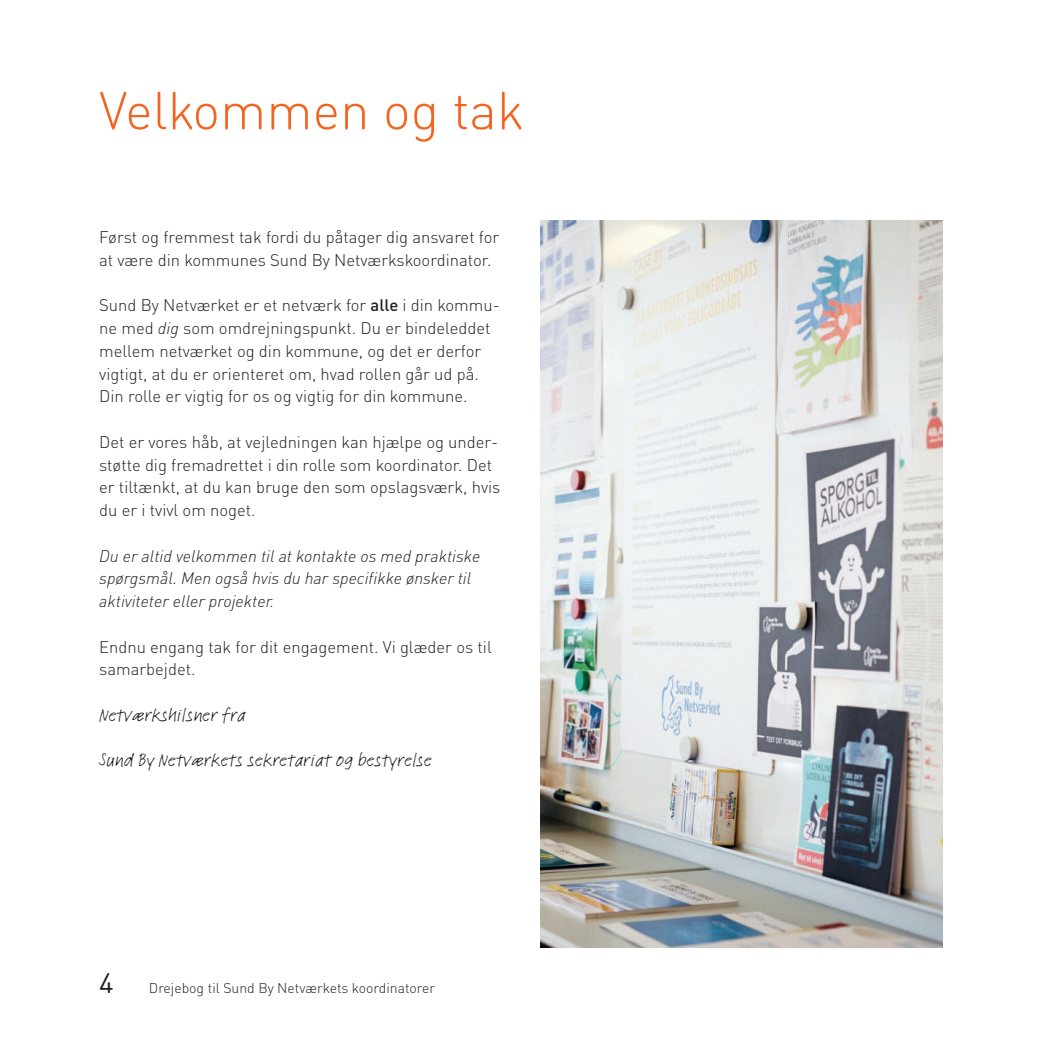
<style>
.page{position:relative;width:1042px;height:1042px;background:#fff}
.page>*{position:absolute;margin:0;border:0;box-sizing:border-box;transform-origin:0 0}
.t1{font:300 52.5px "DIN Round Pro";color:#f36421}
.t2{font:19.25px "Feltpen Com";color:#231f20}
.t3{font:300 16.62px/22.8px "DIN Pro";color:#231f20}
.t4{font:italic 300 16.62px/22.8px "DIN Pro";color:#231f20}
.t5{font:300 14px "DIN Pro";color:#231f20}
.s1{font-family:"DIN Round Pro";font-weight:500}
.s2{font-style:italic}
.s3{font-family:"DIN Round Pro";font-weight:400;font-size:28px}
</style>
<div class="page">
<img style="left:541px;top:220px;width:402px;height:727px">
<h1 class="t1" style="left:99px;top:76px;width:426px">Velkommen og tak</h1>
<p class="t3" style="left:99px;top:224px;width:402px">Først og fremmest tak fordi du påtager dig ansvaret for at være din kommunes Sund By Netværkskoordinator.</p>
<p class="t3" style="left:99px;top:292px;width:402px">Sund By Netværket er et netværk for <span class="s1">alle</span> i din kommu&shy;ne med <span class="s2">dig</span> som omdrejningspunkt. Du er bindeleddet mellem netværket og din kommune, og det er derfor vigtigt, at du er orienteret om, hvad rollen går ud på.<br>Din rolle er vigtig for os og vigtig for din kommune.</p>
<p class="t3" style="left:99px;top:429px;width:403px">Det er vores håb, at vejledningen kan hjælpe og under&shy;støtte dig fremadrettet i din rolle som koordinator. Det er tiltænkt, at du kan bruge den som opslagsværk, hvis du er i tvivl om noget.</p>
<p class="t4" style="left:99px;top:543px;width:382px">Du er altid velkommen til at kontakte os med praktiske spørgsmål. Men også hvis du har specifikke ønsker til aktiviteter eller projekter.</p>
<p class="t3" style="left:99px;top:634px;width:394px">Endnu engang tak for dit engagement. Vi glæder os til samarbejdet.</p>
<p class="t2" style="left:99px;top:702px;width:148px">Netværkshilsner fra</p>
<p class="t2" style="left:99px;top:748px;width:334px">Sund By Netværkets sekretariat og bestyrelse</p>
<p class="t5" style="left:99px;top:977px;width:337px"><span class="s3">4</span> Drejebog til Sund By Netværkets koordinatorer</p>
</div>
